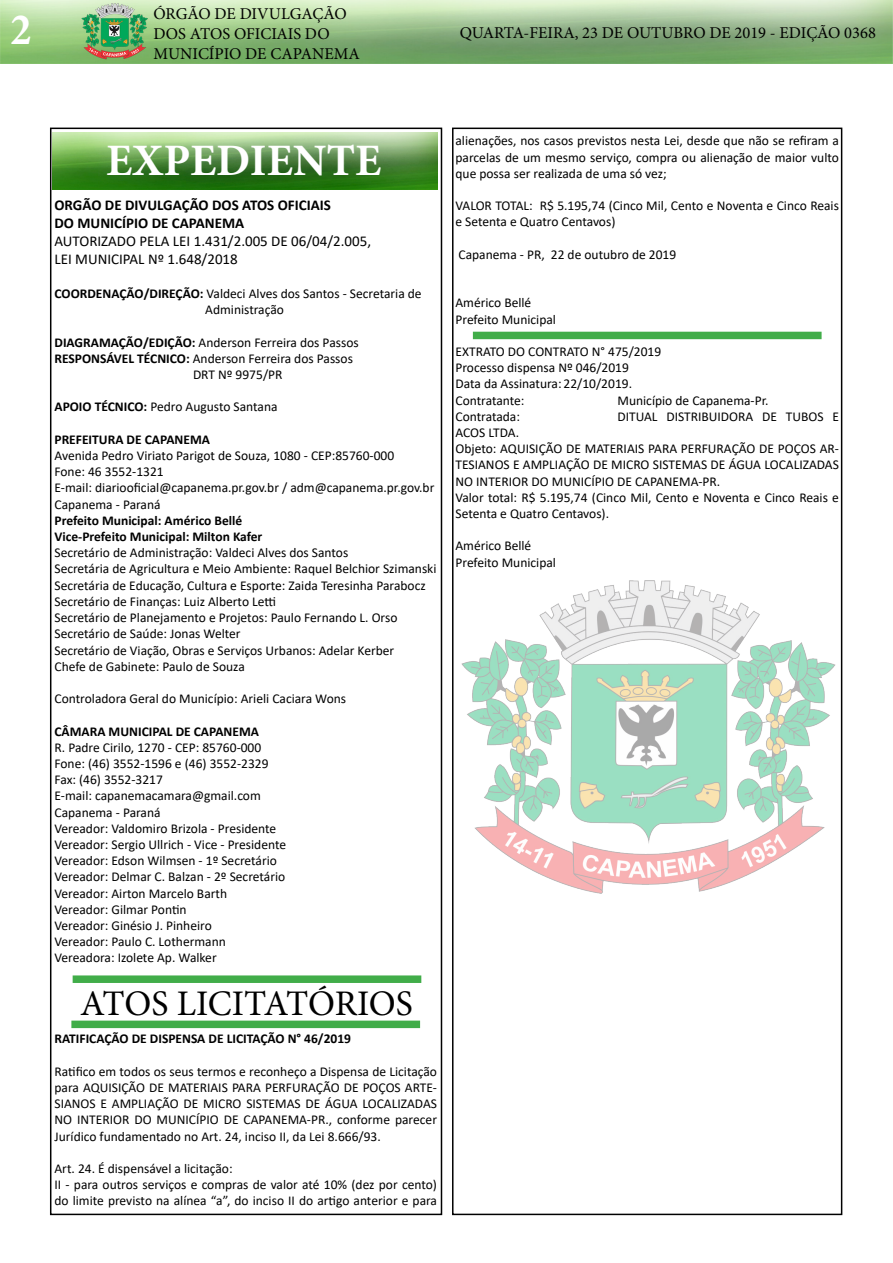
<style>
.page{position:relative;width:893px;height:1263px;background:#fff}
.page>*{position:absolute;margin:0;border:0;box-sizing:border-box;transform-origin:0 0}
.t1{font:700 45px "Minion Pro";color:#fff}
.t2{font:700 condensed 45px "Minion Pro";color:#fff}
.t3{font:36px "Minion Pro";letter-spacing:-.01em;color:#000}
.t4{font:16.5px/19.8px "Minion Pro";color:#000}
.t5{font:15px/18px "Calibri";color:#000}
.t6{font:700 15px/18px "Calibri";color:#000}
.t7{font:13.5px/16.2px "Calibri";color:#000}
.t8{font:700 13.5px/16.2px "Calibri";color:#000}
.s1{font-weight:700}
</style>
<div class="page">
<div style="left:50px;top:128px;width:392px;height:1087px;border:2px solid #000"></div>
<img style="left:0;top:0;width:893px;height:64px">
<div style="left:452px;top:128px;width:390px;height:1087px;border:2px solid #000"></div>
<img style="left:53px;top:132px;width:384px;height:58px">
<div style="left:73px;top:975px;width:348px;height:8px;background:#41ad49"></div>
<div style="left:71px;top:1020px;width:349px;height:8px;background:#41ad49"></div>
<div style="left:473px;top:332px;width:349px;height:7px;background:#41ad49"></div>
<img style="left:461px;top:580px;width:374px;height:314px">
<h1 class="t2" style="left:11px;top:-1px;width:22px">2</h1>
<p class="t4" style="left:153px;top:4px;width:208px">ÓRGÃO DE DIVULGAÇÃO<br>DOS ATOS OFICIAIS DO<br>MUNICÍPIO DE CAPANEMA</p>
<p class="t4" style="left:460px;top:23px;width:418px">QUARTA-FEIRA, 23 DE OUTUBRO DE 2019 - EDIÇÃO 0368</p>
<h1 class="t1" style="left:106px;top:129px;width:277px">EXPEDIENTE</h1>
<p class="t6" style="left:54px;top:196px;width:278px">ORGÃO DE DIVULGAÇÃO DOS ATOS OFICIAIS<br>DO MUNICÍPIO DE CAPANEMA</p>
<p class="t5" style="left:54px;top:231px;width:318px">AUTORIZADO PELA LEI 1.431/2.005 DE 06/04/2.005,<br>LEI MUNICIPAL Nº 1.648/2018</p>
<p class="t7" style="left:205px;top:285px;width:218px;text-indent:-151px"><span class="s1">COORDENAÇÃO/DIREÇÃO:</span> Valdeci Alves dos Santos - Secretaria de<br>Administração</p>
<p class="t7" style="left:54px;top:334px;width:306px"><span class="s1">DIAGRAMAÇÃO/EDIÇÃO:</span> Anderson Ferreira dos Passos</p>
<p class="t7" style="left:54px;top:350px;width:300px"><span class="s1">RESPONSÁVEL TÉCNICO:</span> Anderson Ferreira dos Passos</p>
<p class="t7" style="left:193px;top:366px;width:91px">DRT Nº 9975/PR</p>
<p class="t7" style="left:54px;top:398px;width:225px"><span class="s1">APOIO TÉCNICO:</span> Pedro Augusto Santana</p>
<p class="t8" style="left:54px;top:431px;width:157px">PREFEITURA DE CAPANEMA</p>
<p class="t7" style="left:54px;top:447px;width:381px">Avenida Pedro Viriato Parigot de Souza, 1080 - CEP:85760-000<br>Fone: 46 3552-1321<br>E-mail: diariooficial@capanema.pr.gov.br / adm@capanema.pr.gov.br Capanema - Paraná</p>
<p class="t8" style="left:54px;top:512px;width:209px">Prefeito Municipal: Américo Bellé<br>Vice-Prefeito Municipal: Milton Kafer</p>
<p class="t7" style="left:54px;top:544px;width:384px">Secretário de Administração: Valdeci Alves dos Santos<br>Secretária de Agricultura e Meio Ambiente: Raquel Belchior Szimanski Secretária de Educação, Cultura e Esporte: Zaida Teresinha Parabocz Secretário de Finanças: Luiz Alberto Letti<br>Secretário de Planejamento e Projetos: Paulo Fernando L. Orso Secretário de Saúde: Jonas Welter<br>Secretário de Viação, Obras e Serviços Urbanos: Adelar Kerber<br>Chefe de Gabinete: Paulo de Souza</p>
<p class="t7" style="left:54px;top:690px;width:293px">Controladora Geral do Município: Arieli Caciara Wons</p>
<p class="t8" style="left:54px;top:723px;width:206px">CÂMARA MUNICIPAL DE CAPANEMA</p>
<p class="t7" style="left:54px;top:739px;width:233px">R. Padre Cirilo, 1270 - CEP: 85760-000<br>Fone: (46) 3552-1596 e (46) 3552-2329<br>Fax: (46) 3552-3217<br>E-mail: capanemacamara@gmail.com Capanema - Paraná<br>Vereador: Valdomiro Brizola - Presidente Vereador: Sergio Ullrich - Vice - Presidente Vereador: Edson Wilmsen - 1º Secretário Vereador: Delmar C. Balzan - 2º Secretário Vereador: Airton Marcelo Barth<br>Vereador: Gilmar Pontin<br>Vereador: Ginésio J. Pinheiro<br>Vereador: Paulo C. Lothermann Vereadora: Izolete Ap. Walker</p>
<h2 class="t3" style="left:80px;top:979px;width:334px">ATOS LICITATÓRIOS</h2>
<p class="t8" style="left:54px;top:1030px;width:298px">RATIFICAÇÃO DE DISPENSA DE LICITAÇÃO N° 46/2019</p>
<p class="t7" style="left:54px;top:1063px;width:384px;text-align:justify">Ratifico em todos os seus termos e reconheço a Dispensa de Licitação para AQUISIÇÃO DE MATERIAIS PARA PERFURAÇÃO DE POÇOS ARTE-SIANOS E AMPLIAÇÃO DE MICRO SISTEMAS DE ÁGUA LOCALIZADAS NO INTERIOR DO MUNICÍPIO DE CAPANEMA-PR., conforme parecer Jurídico fundamentado no Art. 24, inciso II, da Lei 8.666/93.</p>
<p class="t7" style="left:54px;top:1160px;width:384px">Art. 24. É dispensável a licitação:<br>II - para outros serviços e compras de valor até 10% (dez por cento) do limite previsto na alínea “a”, do inciso II do artigo anterior e para</p>
<p class="t7" style="left:455px;top:132px;width:385px;text-align:justify">alienações, nos casos previstos nesta Lei, desde que não se refiram a parcelas de um mesmo serviço, compra ou alienação de maior vulto que possa ser realizada de uma só vez;</p>
<p class="t7" style="left:455px;top:197px;width:385px">VALOR TOTAL: R$ 5.195,74 (Cinco Mil, Cento e Noventa e Cinco Reais e Setenta e Quatro Centavos)</p>
<p class="t7" style="left:459px;top:246px;width:219px">Capanema - PR, 22 de outubro de 2019</p>
<p class="t7" style="left:455px;top:294px;width:102px">Américo Bellé<br>Prefeito Municipal</p>
<p class="t7" style="left:455px;top:343px;width:207px">EXTRATO DO CONTRATO N° 475/2019<br>Processo dispensa Nº 046/2019<br>Data da Assinatura: 22/10/2019.<br>Contratante:</p>
<p class="t7" style="left:617px;top:392px;width:152px">Município de Capanema-Pr.</p>
<p class="t7" style="left:455px;top:408px;width:66px">Contratada:</p>
<p class="t7" style="left:617px;top:408px;width:223px">DITUAL DISTRIBUIDORA DE TUBOS E</p>
<p class="t7" style="left:455px;top:424px;width:385px">ACOS LTDA.<br>Objeto: AQUISIÇÃO DE MATERIAIS PARA PERFURAÇÃO DE POÇOS AR-TESIANOS E AMPLIAÇÃO DE MICRO SISTEMAS DE ÁGUA LOCALIZADAS NO INTERIOR DO MUNICÍPIO DE CAPANEMA-PR.<br>Valor total: R$ 5.195,74 (Cinco Mil, Cento e Noventa e Cinco Reais e Setenta e Quatro Centavos).</p>
<p class="t7" style="left:455px;top:537px;width:102px">Américo Bellé<br>Prefeito Municipal</p>
</div>
